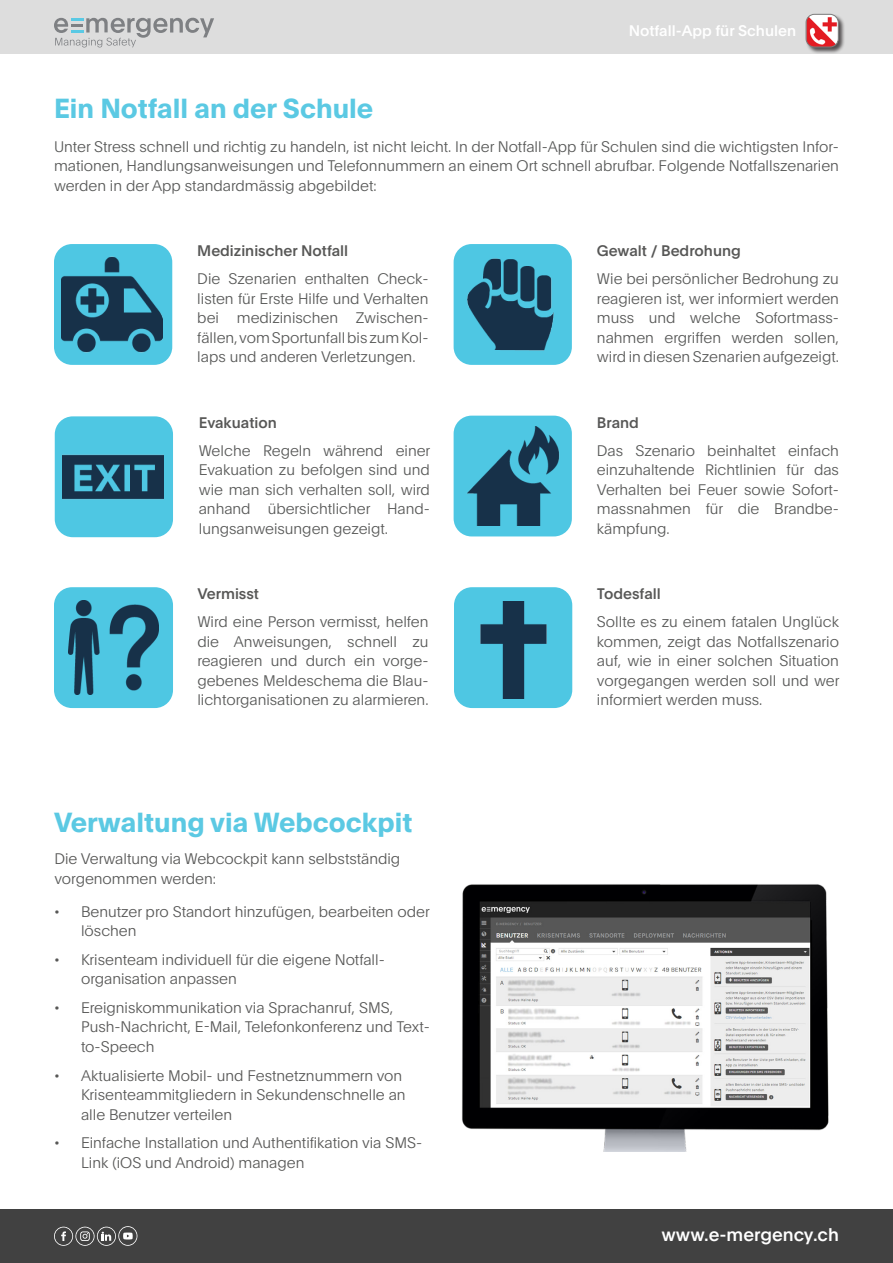
<style>
.page{position:relative;width:893px;height:1263px;background:#fff}
.page>*{position:absolute;margin:0;border:0;box-sizing:border-box;transform-origin:0 0}
.t1{font:700 27px "Plain";color:#5bc9e3}
.t2{font:500 18px "Plain";color:#fff}
.t3{font:100 15px/19.5px "Plain";color:#575857;text-align:justify}
.t4{font:100 15px/19.5px "Plain";color:#575756}
.t5{font:500 15px "Plain";color:#575756}
.t6{font:500 15px "Plain";color:#fff}
</style>
<div class="page">
<div style="left:54px;top:244px;width:118px;height:121px;background:#4ec7e3;border-radius:18px"></div>
<img style="left:62px;top:256px;width:101px;height:97px">
<div style="left:454px;top:244px;width:118px;height:121px;background:#4ec7e3;border-radius:18px"></div>
<img style="left:467px;top:258px;width:87px;height:93px">
<div style="left:454px;top:416px;width:118px;height:120px;background:#4ec7e3;border-radius:18px"></div>
<img style="left:467px;top:427px;width:93px;height:98px">
<div style="left:454px;top:587px;width:118px;height:121px;background:#4ec7e3;border-radius:18px"></div>
<img style="left:480px;top:601px;width:67px;height:98px">
<div style="left:54px;top:587px;width:119px;height:121px;background:#4ec7e3;border-radius:18px"></div>
<img style="left:68px;top:600px;width:90px;height:95px">
<div style="left:55px;top:416px;width:118px;height:121px;background:#4ec7e3;border-radius:18px"></div>
<img style="left:63px;top:454px;width:100px;height:46px">
<img style="left:462px;top:884px;width:367px;height:267px">
<div style="left:0;top:0;width:893px;height:54px;background:#ddd"></div>
<div style="left:0;top:1209px;width:893px;height:54px;background:#414141"></div>
<svg style="left:54px;top:1226px;width:83px;height:20px"></svg>
<svg style="left:54px;top:18px;width:160px;height:29px"></svg>
<div style="left:805px;top:14px;width:41px;height:40px;background:#231f20;opacity:.75"></div>
<img style="left:806px;top:15px;width:32px;height:32px">
<div style="left:806px;top:14px;width:33px;height:33px;border:1px solid #7d7d7d;border-radius:8px"></div>
<p class="t6" style="left:629px;top:20px;width:169px">Notfall-App für Schulen</p>
<h1 class="t1" style="left:54px;top:89px;width:321px">Ein Notfall an der Schule</h1>
<p class="t3" style="left:54px;top:136px;width:786px">Unter Stress schnell und richtig zu handeln, ist nicht leicht. In der Notfall-App für Schulen sind die wichtigsten Infor&shy;mationen, Handlungsanweisungen und Telefonnummern an einem Ort schnell abrufbar. Folgende Notfallszenarien werden in der App standardmässig abgebildet:</p>
<p class="t5" style="left:197px;top:240px;width:152px">Medizinischer Notfall</p>
<p class="t3" style="left:197px;top:268px;width:233px">Die Szenarien enthalten Check&shy;listen für Erste Hilfe und Verhalten bei medizinischen Zwischen&shy;fällen, vom Sportunfall bis zum Kol&shy;laps und anderen Verletzungen.</p>
<p class="t5" style="left:199px;top:411px;width:80px">Evakuation</p>
<p class="t3" style="left:199px;top:440px;width:233px">Welche Regeln während einer Evakuation zu befolgen sind und wie man sich verhalten soll, wird anhand übersichtlicher Hand&shy;lungsanweisungen gezeigt.</p>
<p class="t5" style="left:197px;top:583px;width:63px">Vermisst</p>
<p class="t3" style="left:197px;top:611px;width:233px">Wird eine Person vermisst, helfen die Anweisungen, schnell zu reagieren und durch ein vorge&shy;gebenes Meldeschema die Blau&shy;lichtorganisationen zu alarmieren.</p>
<h1 class="t1" style="left:54px;top:802px;width:360px">Verwaltung via Webcockpit</h1>
<p class="t4" style="left:54px;top:848px;width:347px">Die Verwaltung via Webcockpit kann selbstständig</p>
<p class="t3" style="left:54px;top:868px;width:163px">vorgenommen werden:</p>
<p class="t4" style="left:81px;top:901px;width:350px;text-indent:-27px">• Benutzer pro Standort hinzufügen, bearbeiten oder löschen</p>
<p class="t4" style="left:81px;top:949px;width:305px;text-indent:-27px">• Krisenteam individuell für die eigene Notfall&shy;organisation anpassen</p>
<p class="t4" style="left:81px;top:997px;width:350px;text-indent:-27px">• Ereigniskommunikation via Sprachanruf, SMS,<br>Push-Nachricht, E-Mail, Telefonkonferenz und Text&shy;to-Speech</p>
<p class="t4" style="left:81px;top:1065px;width:326px;text-indent:-27px">• Aktualisierte Mobil- und Festnetznummern von<br>Krisenteammitgliedern in Sekundenschnelle an alle Benutzer verteilen</p>
<p class="t4" style="left:81px;top:1132px;width:343px;text-indent:-27px">• Einfache Installation und Authentifikation via SMS-<br>Link (iOS und Android) managen</p>
<p class="t5" style="left:597px;top:240px;width:145px">Gewalt / Bedrohung</p>
<p class="t3" style="left:597px;top:268px;width:244px">Wie bei persönlicher Bedrohung zu reagieren ist, wer informiert werden muss und welche Sofortmass&shy;nahmen ergriffen werden sollen, wird in diesen Szenarien aufgezeigt.</p>
<p class="t5" style="left:597px;top:411px;width:44px">Brand</p>
<p class="t3" style="left:597px;top:440px;width:244px">Das Szenario beinhaltet einfach einzuhaltende Richtlinien für das Verhalten bei Feuer sowie Sofort&shy;massnahmen für die Brandbe&shy;kämpfung.</p>
<p class="t5" style="left:597px;top:583px;width:65px">Todesfall</p>
<p class="t3" style="left:597px;top:611px;width:244px">Sollte es zu einem fatalen Unglück kommen, zeigt das Notfallszenario auf, wie in einer solchen Situation vorgegangen werden soll und wer informiert werden muss.</p>
<p class="t2" style="left:661px;top:1222px;width:179px">www.e-mergency.ch</p>
</div>
